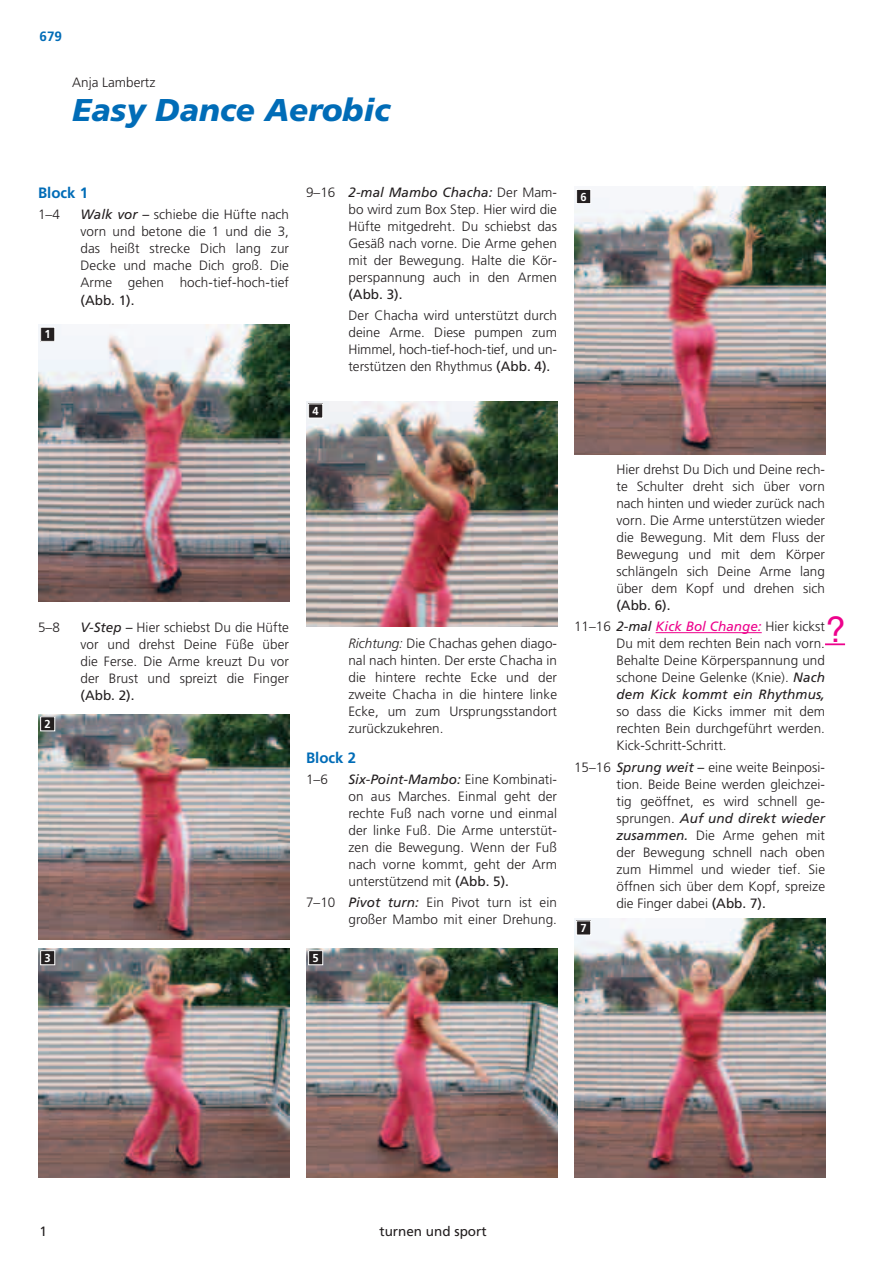
<style>
.page{position:relative;width:872px;height:1263px;background:#fff}
.page>*{position:absolute;margin:0;border:0;box-sizing:border-box;transform-origin:0 0}
.t1{font:36px "Helvetica";color:#ed028c}
.t2{font:italic 900 31.5px "Frutiger";color:#006cb7}
.t3{font:700 15px "Frutiger";color:#006cb7}
.t4{font:300 13.5px/17px "Frutiger";letter-spacing:.005em;color:#231f20;text-align:justify}
.t5{font:13.5px "Frutiger";color:#231f20}
.t6{font:700 13.5px "Frutiger";color:#006cb7}
.t7{font:700 11.55px "Frutiger";color:#fff}
.s1{font-weight:400;font-style:italic}
.s2{font-weight:400}
.s3{font-style:italic}
.s4{font-weight:400;font-style:italic;color:#ed028c}
</style>
<div class="page">
<hr style="left:655px;top:632px;width:106px;height:1px;background:#ed028c">
<img style="left:38px;top:325px;width:251px;height:276px">
<div style="left:41px;top:327px;width:14px;height:14px;background:#231f20"></div>
<div style="left:40px;top:327px;width:15px;height:15px;border:1px solid #fff"></div>
<img style="left:38px;top:714px;width:251px;height:226px">
<div style="left:41px;top:717px;width:14px;height:14px;background:#231f20"></div>
<div style="left:40px;top:716px;width:15px;height:15px;border:1px solid #fff"></div>
<img style="left:38px;top:948px;width:251px;height:230px">
<div style="left:41px;top:951px;width:14px;height:14px;background:#231f20"></div>
<div style="left:40px;top:950px;width:15px;height:15px;border:1px solid #fff"></div>
<img style="left:306px;top:401px;width:251px;height:226px">
<div style="left:308px;top:404px;width:15px;height:14px;background:#231f20"></div>
<div style="left:308px;top:403px;width:15px;height:15px;border:1px solid #fff"></div>
<img style="left:306px;top:948px;width:251px;height:230px">
<div style="left:308px;top:951px;width:15px;height:14px;background:#231f20"></div>
<div style="left:308px;top:950px;width:15px;height:15px;border:1px solid #fff"></div>
<img style="left:574px;top:187px;width:251px;height:268px">
<div style="left:576px;top:189px;width:14px;height:15px;background:#231f20"></div>
<div style="left:576px;top:189px;width:15px;height:15px;border:1px solid #fff"></div>
<img style="left:574px;top:918px;width:251px;height:260px">
<div style="left:576px;top:921px;width:14px;height:14px;background:#231f20"></div>
<div style="left:576px;top:920px;width:15px;height:15px;border:1px solid #fff"></div>
<hr style="left:825px;top:643px;width:20px;height:2px;background:#ed028c">
<p class="t6" style="left:40px;top:31px;width:24px">679</p>
<p class="t4" style="left:72px;top:74px;width:85px">Anja Lambertz</p>
<h2 class="t2" style="left:72px;top:97px;width:319px">Easy Dance Aerobic</h2>
<p class="t3" style="left:38px;top:187px;width:51px">Block 1</p>
<p class="t4" style="left:38px;top:207px;width:23px">1–4</p>
<p class="t4" style="left:80px;top:207px;width:210px"><span class="s1">Walk vor –</span> schiebe die Hüfte nach vorn und betone die 1 und die 3, das heißt strecke Dich lang zur Decke und mache Dich groß. Die Arme gehen hoch-tief-hoch-tief</p>
<p class="t5" style="left:80px;top:294px;width:55px">(Abb. 1).</p>
<p class="t7" style="left:45px;top:330px;width:8px">1</p>
<p class="t4" style="left:348px;top:185px;width:210px;text-indent:-42px">9–16 <span class="s1">2-mal Mambo Chacha:</span> Der Mam&shy;bo wird zum Box Step. Hier wird die Hüfte mitgedreht. Du schiebst das Gesäß nach vorne. Die Arme gehen mit der Bewegung. Halte die Kör&shy;perspannung auch in den Armen</p>
<p class="t5" style="left:348px;top:289px;width:55px">(Abb. 3).</p>
<p class="t4" style="left:348px;top:308px;width:210px">Der Chacha wird unterstützt durch deine Arme. Diese pumpen zum Himmel, hoch-tief-hoch-tief, und un&shy;terstützen den Rhythmus <span class="s2">(Abb. 4).</span></p>
<p class="t7" style="left:312px;top:406px;width:8px">4</p>
<p class="t7" style="left:580px;top:192px;width:8px">6</p>
<p class="t4" style="left:38px;top:620px;width:23px">5–8</p>
<p class="t4" style="left:80px;top:620px;width:210px"><span class="s1">V-Step –</span> Hier schiebst Du die Hüfte vor und drehst Deine Füße über die Ferse. Die Arme kreuzt Du vor der Brust und spreizt die Finger</p>
<p class="t5" style="left:80px;top:690px;width:55px">(Abb. 2).</p>
<p class="t7" style="left:45px;top:719px;width:8px">2</p>
<p class="t7" style="left:45px;top:953px;width:8px">3</p>
<p class="t4" style="left:348px;top:636px;width:210px"><span class="s3">Richtung:</span> Die Chachas gehen diago&shy;nal nach hinten. Der erste Chacha in die hintere rechte Ecke und der zweite Chacha in die hintere linke Ecke, um zum Ursprungsstandort zurückzukehren.</p>
<p class="t3" style="left:306px;top:751px;width:51px">Block 2</p>
<p class="t4" style="left:306px;top:772px;width:23px">1–6</p>
<p class="t4" style="left:348px;top:772px;width:210px"><span class="s1">Six-Point-Mambo:</span> Eine Kombinati&shy;on aus Marches. Einmal geht der rechte Fuß nach vorne und einmal der linke Fuß. Die Arme unterstüt&shy;zen die Bewegung. Wenn der Fuß nach vorne kommt, geht der Arm unterstützend mit <span class="s2">(Abb. 5).</span></p>
<p class="t4" style="left:306px;top:895px;width:252px;text-align:right">7–10 <span class="s1">Pivot turn:</span> Ein Pivot turn ist ein großer Mambo mit einer Drehung.</p>
<p class="t7" style="left:312px;top:953px;width:8px">5</p>
<p class="t4" style="left:616px;top:462px;width:210px">Hier drehst Du Dich und Deine rech&shy;te Schulter dreht sich über vorn nach hinten und wieder zurück nach vorn. Die Arme unterstützen wieder die Bewegung. Mit dem Fluss der Bewegung und mit dem Körper schlängeln sich Deine Arme lang über dem Kopf und drehen sich</p>
<p class="t4" style="left:574px;top:596px;width:252px;line-height:21.3px;text-indent:42px"><span class="s2">(Abb. 6).<br></span>11–16 <span class="s1">2-mal</span> <span class="s4">Kick Bol Change:</span> Hier kickst</p>
<p class="t4" style="left:616px;top:636px;width:210px">Du mit dem rechten Bein nach vorn.<br>Behalte Deine Körperspannung und schone Deine Gelenke (Knie). <span class="s1">Nach dem Kick kommt ein Rhythmus,</span></p>
<p class="t4" style="left:616px;top:704px;width:210px">so dass die Kicks immer mit dem rechten Bein durchgeführt werden.<br>Kick-Schritt-Schritt.</p>
<p class="t4" style="left:616px;top:759px;width:210px;text-indent:-42px">15–16 <span class="s1">Sprung weit –</span> eine weite Beinposi&shy;tion. Beide Beine werden gleichzei&shy;tig geöffnet, es wird schnell ge&shy;sprungen. <span class="s1">Auf und direkt wieder zusammen.</span> Die Arme gehen mit der Bewegung schnell nach oben zum Himmel und wieder tief. Sie öffnen sich über dem Kopf, spreize die Finger dabei <span class="s2">(Abb. 7).</span></p>
<h1 class="t1" style="left:825px;top:614px;width:22px">?</h1>
<p class="t7" style="left:580px;top:923px;width:8px">7</p>
<p class="t5" style="left:40px;top:1226px;width:9px">1</p>
<p class="t5" style="left:379px;top:1226px;width:109px">turnen und sport</p>
</div>
